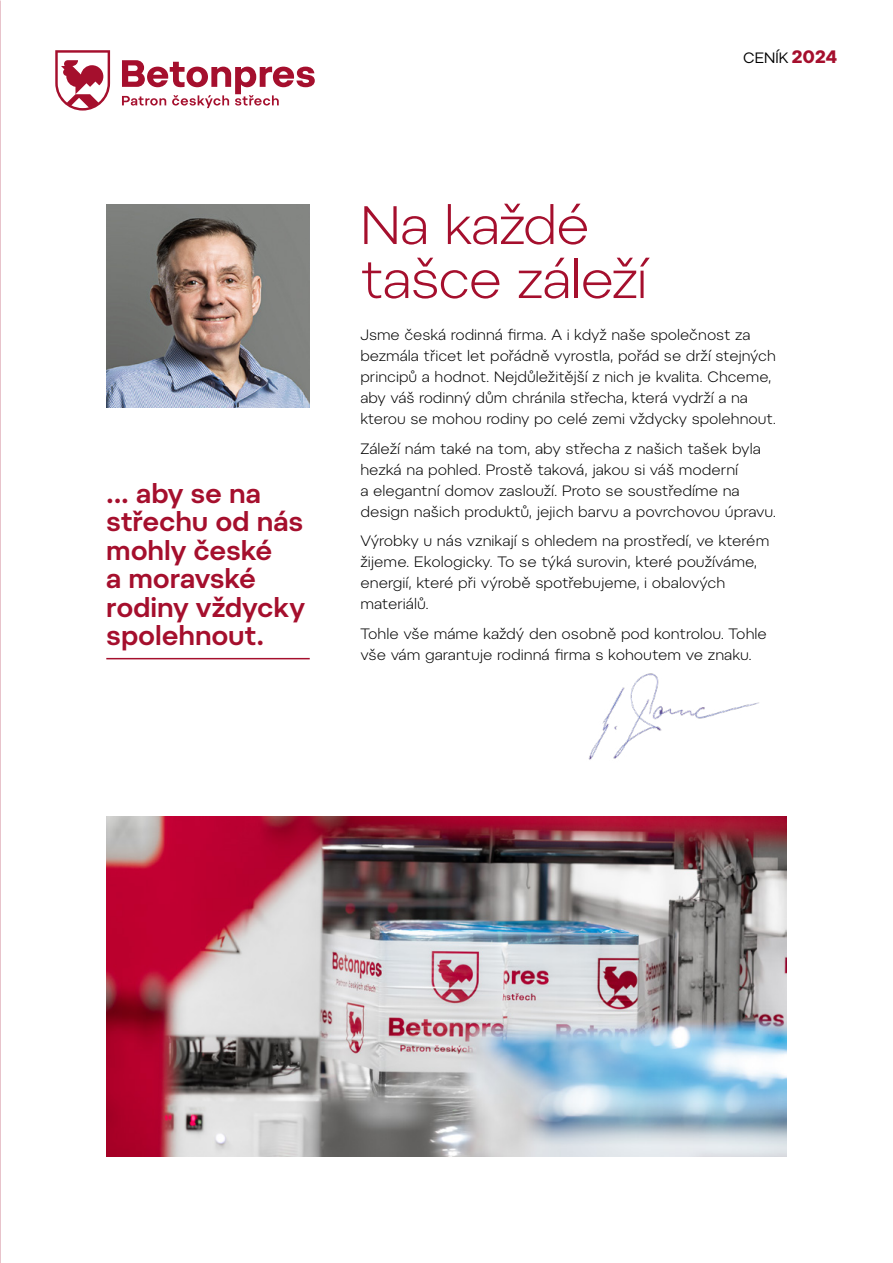
<style>
.page{position:relative;width:893px;height:1263px;background:#fff}
.page>*{position:absolute;margin:0;border:0;box-sizing:border-box;transform-origin:0 0}
.t1{font:300 54px/54px "Pepi";letter-spacing:-.03em;color:#a50f2d}
.t2{font:600 27px/28.5px "Pepi";letter-spacing:-.005em;color:#a50f2d}
.t3{font:300 15px/21px "Pepi";color:#000}
.t4{font:15px "Pepi";color:#000}
.s1{font-weight:700;font-size:18px;color:#a50f2d}
</style>
<div class="page">
<hr style="left:106px;top:658px;width:204px;height:1px;background:#a50f2d">
<img style="left:106px;top:816px;width:680px;height:341px">
<img style="left:106px;top:204px;width:204px;height:203px">
<svg style="left:55px;top:50px;width:55px;height:61px"></svg>
<svg style="left:122px;top:60px;width:193px;height:48px"></svg>
<img style="left:588px;top:673px;width:171px;height:87px">
<p class="t4" style="left:743px;top:49px;width:95px">CENÍK <span class="s1">2024</span></p>
<h2 class="t2" style="left:106px;top:478px;width:200px">... aby se na střechu od nás mohly české<br>a moravské rodiny vždycky spolehnout.</h2>
<h1 class="t1" style="left:360px;top:197px;width:289px">Na každé tašce záleží</h1>
<p class="t3" style="left:360px;top:324px;width:417px">Jsme česká rodinná firma. A i když naše společnost za bezmála třicet let pořádně vyrostla, pořád se drží stejných principů a hodnot. Nejdůležitější z nich je kvalita. Chceme, aby váš rodinný dům chránila střecha, která vydrží a na kterou se mohou rodiny po celé zemi vždycky spolehnout.</p>
<p class="t3" style="left:360px;top:437px;width:417px">Záleží nám také na tom, aby střecha z našich tašek byla hezká na pohled. Prostě taková, jakou si váš moderní<br>a elegantní domov zaslouží. Proto se soustředíme na design našich produktů, jejich barvu a povrchovou úpravu.</p>
<p class="t3" style="left:360px;top:530px;width:410px">Výrobky u nás vznikají s ohledem na prostředí, ve kterém žijeme. Ekologicky. To se týká surovin, které používáme, energií, které při výrobě spotřebujeme, i obalových materiálů.</p>
<p class="t3" style="left:360px;top:622px;width:408px">Tohle vše máme každý den osobně pod kontrolou. Tohle vše vám garantuje rodinná firma s kohoutem ve znaku.</p>
</div>
